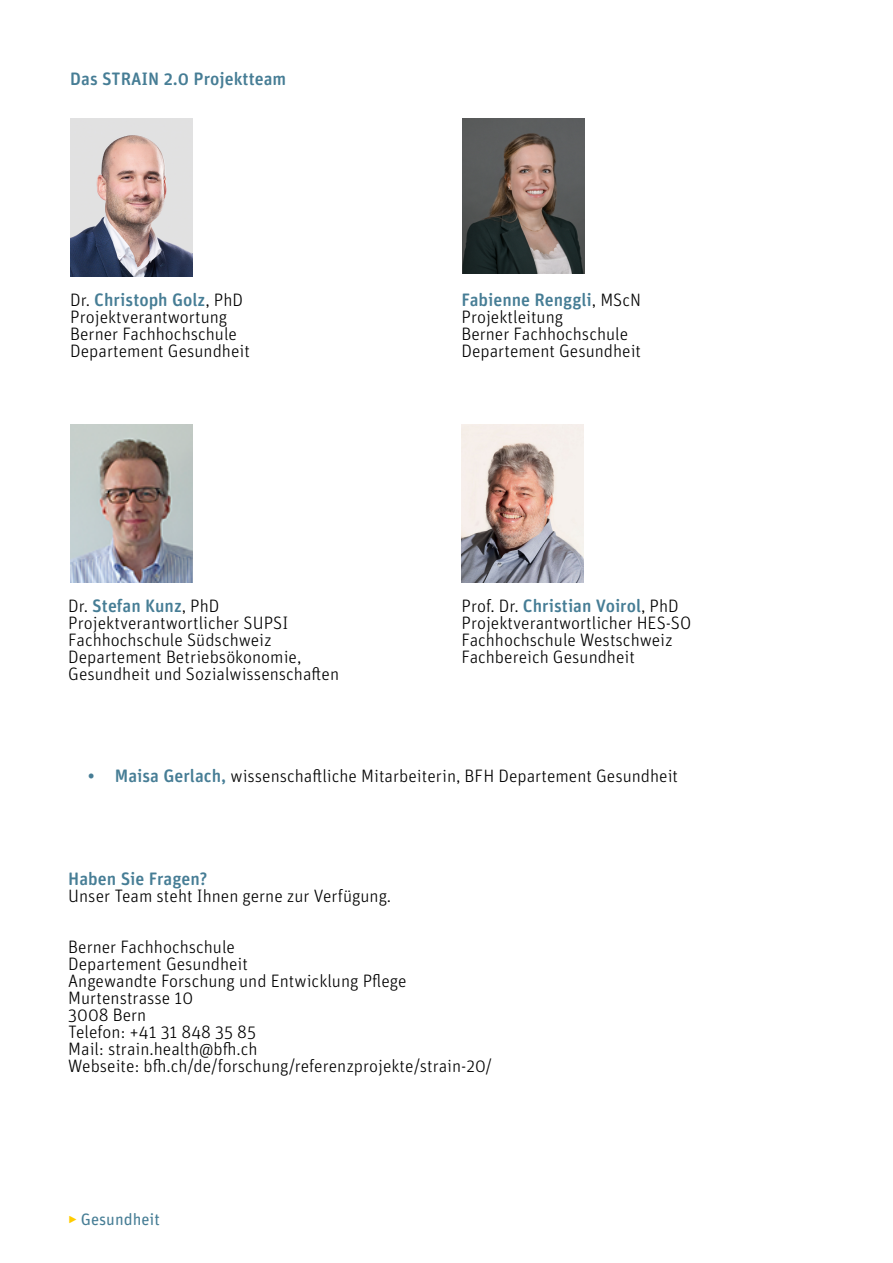
<style>
.page{position:relative;width:893px;height:1263px;background:#fff}
.page>*{position:absolute;margin:0;border:0;box-sizing:border-box;transform-origin:0 0}
.Fliesstext{font:300 18px/17px "Unit Rounded Pro";color:#000}
.Fliesstext-2{font:500 18px "Unit Rounded Pro";color:#467d95}
.Untertitel{font:500 18px "Unit Rounded Pro";color:#467d95}
.t1{font:16.5px "Unit Rounded Pro";color:#467d95}
.s1{font-weight:300;color:#000}
.s2{font-weight:500;color:#467d95}
.s3{font-weight:300;color:#fc0}
</style>
<div class="page">
<img style="left:70px;top:118px;width:122px;height:159px">
<img style="left:462px;top:118px;width:122px;height:155px">
<img style="left:461px;top:424px;width:123px;height:159px">
<img style="left:70px;top:424px;width:122px;height:159px">
<p class="Untertitel" style="left:70px;top:66px;width:217px">Das STRAIN 2.0 Projektteam</p>
<p class="Fliesstext-2" style="left:70px;top:287px;width:174px"><span class="s1">Dr.</span> Christoph Golz<span class="s1">, PhD</span></p>
<p class="Fliesstext" style="left:70px;top:308px;width:158px">Projektverantwortung</p>
<p class="Fliesstext" style="left:70px;top:325px;width:168px">Berner Fachhochschule</p>
<p class="Fliesstext" style="left:70px;top:342px;width:181px">Departement Gesundheit</p>
<p class="Fliesstext-2" style="left:68px;top:593px;width:153px"><span class="s1">Dr.</span> Stefan Kunz<span class="s1">, PhD</span></p>
<p class="Fliesstext" style="left:68px;top:614px;width:221px">Projektverantwortlicher SUPSI</p>
<p class="Fliesstext" style="left:68px;top:631px;width:205px">Fachhochschule Südschweiz</p>
<p class="Fliesstext" style="left:68px;top:648px;width:272px">Departement Betriebsökonomie,<br>Gesundheit und Sozialwissenschaften</p>
<p class="Fliesstext-2" style="left:461px;top:287px;width:181px">Fabienne Renggli<span class="s1">, MScN</span></p>
<p class="Fliesstext" style="left:461px;top:308px;width:168px">Projektleitung<br>Berner Fachhochschule</p>
<p class="Fliesstext" style="left:461px;top:342px;width:181px">Departement Gesundheit</p>
<p class="Fliesstext-2" style="left:461px;top:593px;width:219px"><span class="s1">Prof. Dr.</span> Christian Voirol<span class="s1">, PhD</span></p>
<p class="Fliesstext" style="left:461px;top:614px;width:231px">Projektverantwortlicher HES-SO</p>
<p class="Fliesstext" style="left:461px;top:631px;width:213px">Fachhochschule Westschweiz</p>
<p class="Fliesstext" style="left:461px;top:648px;width:175px">Fachbereich Gesundheit</p>
<p class="Fliesstext" style="left:88px;top:767px;width:592px"><span class="s2">• Maisa Gerlach,</span> wissenschaftliche Mitarbeiterin, BFH Departement Gesundheit</p>
<p class="Fliesstext-2" style="left:68px;top:865px;width:141px">Haben Sie Fragen?</p>
<p class="Fliesstext" style="left:68px;top:886px;width:324px">Unser Team steht Ihnen gerne zur Verfügung.</p>
<p class="Fliesstext" style="left:68px;top:937px;width:168px">Berner Fachhochschule</p>
<p class="Fliesstext" style="left:68px;top:954px;width:181px">Departement Gesundheit</p>
<p class="Fliesstext" style="left:68px;top:971px;width:340px">Angewandte Forschung und Entwicklung Pflege</p>
<p class="Fliesstext" style="left:68px;top:988px;width:126px">Murtenstrasse 10</p>
<p class="Fliesstext" style="left:68px;top:1005px;width:79px">3008 Bern</p>
<p class="Fliesstext" style="left:68px;top:1022px;width:189px">Telefon: +41 31 848 35 85</p>
<p class="Fliesstext" style="left:68px;top:1039px;width:191px">Mail: strain.health@bfh.ch</p>
<p class="Fliesstext" style="left:68px;top:1056px;width:425px">Webseite: bfh.ch/de/forschung/referenzprojekte/strain-20/</p>
<p class="t1" style="left:68px;top:1207px;width:93px"><span class="s3">‣</span> Gesundheit</p>
</div>
